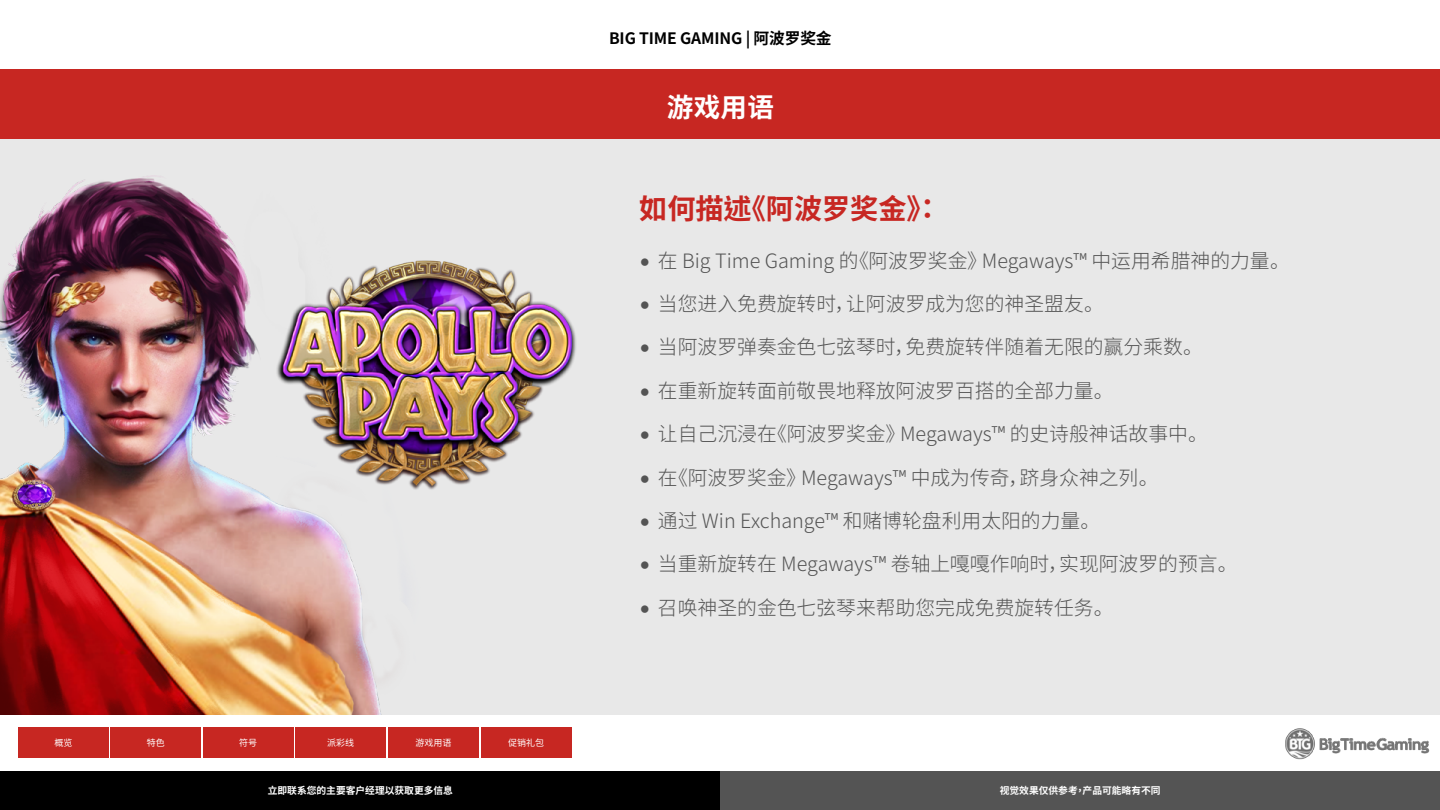
<style>
.page{position:relative;width:1440px;height:810px;background:#fff}
.page>*{position:absolute;margin:0;border:0;box-sizing:border-box;transform-origin:0 0}
.t1{font:700 28.12px "Noto Sans CJ Ktc";color:#c72722}
.t2{font:700 26.55px "Noto Sans CJ Ktc";color:#fff}
.t3{font:300 19.8px "Noto Sans CJ Ktc";color:#545454}
.t4{font:700 15.75px "Noto Sans CJ Ktc";letter-spacing:-.01em;color:#000}
.t5{font:700 9.75px "Noto Sans CJ Ktc";color:#fff}
.t6{font:9px "Noto Sans CJ Ktc";color:#fff}
.s1{font-family:"Lato";font-weight:400}
</style>
<div class="page">
<div style="left:0;top:138px;width:1440px;height:576px;background:#e8e8e8"></div>
<img style="left:1285px;top:728px;width:145px;height:32px">
<img style="left:0;top:176px;width:381px;height:538px">
<div style="left:0;top:69px;width:1440px;height:69px;background:#c72722"></div>
<div style="left:18px;top:728px;width:91px;height:30px;background:#c72722"></div>
<div style="left:111px;top:728px;width:90px;height:30px;background:#c72722"></div>
<div style="left:203px;top:728px;width:90px;height:30px;background:#c72722"></div>
<div style="left:296px;top:728px;width:90px;height:30px;background:#c72722"></div>
<div style="left:388px;top:728px;width:91px;height:30px;background:#c72722"></div>
<div style="left:481px;top:728px;width:90px;height:30px;background:#c72722"></div>
<img style="left:269px;top:224px;width:307px;height:282px">
<div style="left:0;top:771px;width:720px;height:39px;background:#000"></div>
<div style="left:720px;top:771px;width:720px;height:39px;background:#545454"></div>
<p class="t4" style="left:609px;top:29px;width:224px">BIG TIME GAMING | 阿波罗奖金</p>
<h2 class="t2" style="left:667px;top:92px;width:109px">游戏用语</h2>
<h1 class="t1" style="left:639px;top:193px;width:304px">如何描述《阿波罗奖金》：</h1>
<p class="t6" style="left:55px;top:738px;width:19px">概览</p>
<p class="t6" style="left:147px;top:738px;width:19px">特色</p>
<p class="t6" style="left:239px;top:738px;width:19px">符号</p>
<p class="t6" style="left:327px;top:738px;width:28px">派彩线</p>
<p class="t6" style="left:415px;top:738px;width:37px">游戏用语</p>
<p class="t6" style="left:508px;top:738px;width:37px">促销礼包</p>
<p class="t3" style="left:639px;top:249px;width:652px"><span class="s1">•</span> 在 Big Time Gaming 的《阿波罗奖金》Megaways™ 中运用希腊神的力量。</p>
<p class="t3" style="left:639px;top:293px;width:466px"><span class="s1">•</span> 当您进入免费旋转时，让阿波罗成为您的神圣盟友。</p>
<p class="t3" style="left:639px;top:336px;width:565px"><span class="s1">•</span> 当阿波罗弹奏金色七弦琴时，免费旋转伴随着无限的赢分乘数。</p>
<p class="t3" style="left:639px;top:379px;width:476px"><span class="s1">•</span> 在重新旋转面前敬畏地释放阿波罗百搭的全部力量。</p>
<p class="t3" style="left:639px;top:423px;width:570px"><span class="s1">•</span> 让自己沉浸在《阿波罗奖金》Megaways™ 的史诗般神话故事中。</p>
<p class="t3" style="left:639px;top:466px;width:521px"><span class="s1">•</span> 在《阿波罗奖金》Megaways™ 中成为传奇，跻身众神之列。</p>
<p class="t3" style="left:639px;top:510px;width:463px"><span class="s1">•</span> 通过 Win Exchange™ 和赌博轮盘利用太阳的力量。</p>
<p class="t3" style="left:639px;top:553px;width:600px"><span class="s1">•</span> 当重新旋转在 Megaways™ 卷轴上嘎嘎作响时，实现阿波罗的预言。</p>
<p class="t3" style="left:639px;top:596px;width:476px"><span class="s1">•</span> 召唤神圣的金色七弦琴来帮助您完成免费旋转任务。</p>
<p class="t5" style="left:268px;top:785px;width:187px">立即联系您的主要客户经理以获取更多信息</p>
<p class="t5" style="left:1000px;top:785px;width:162px">视觉效果仅供参考，产品可能略有不同</p>
</div>
